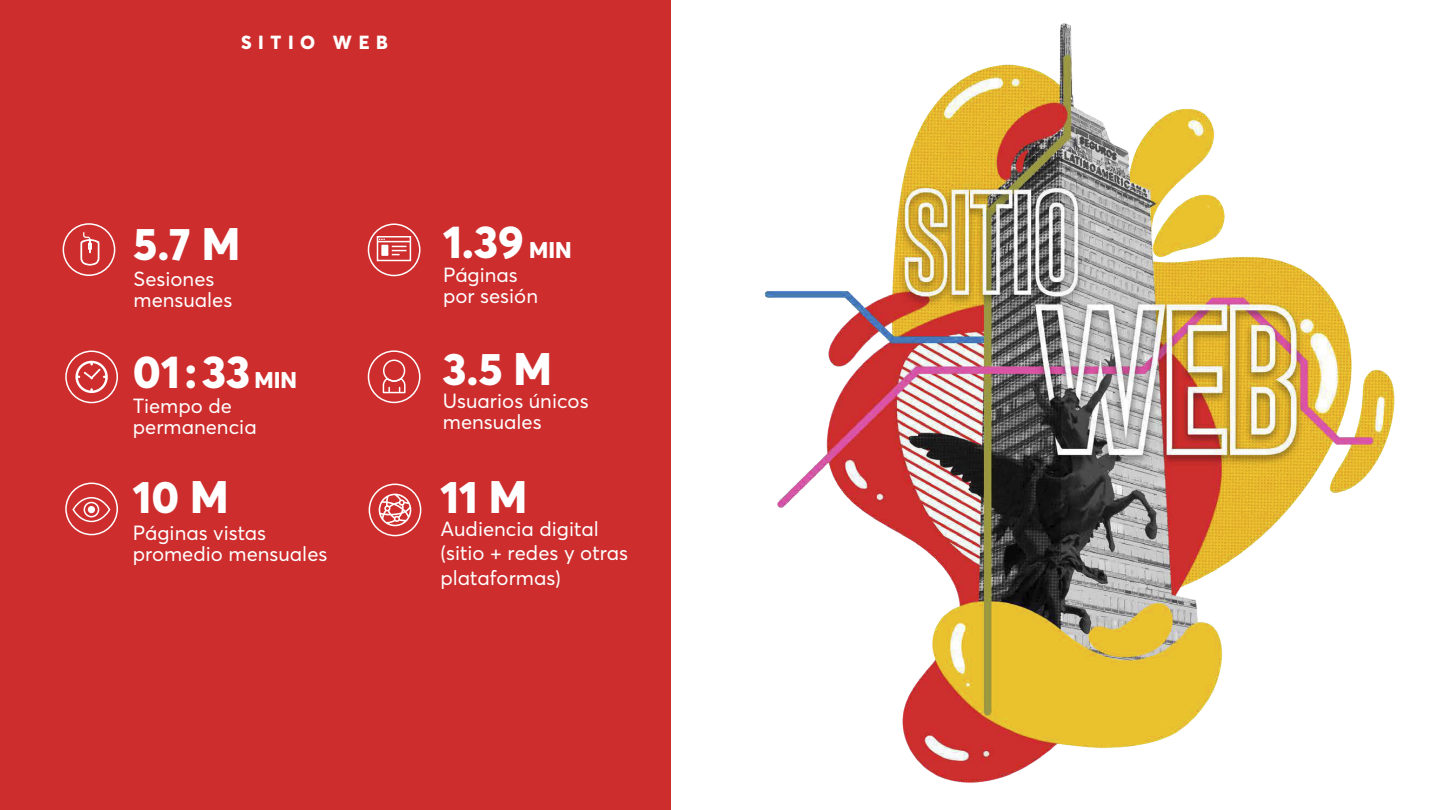
<style>
.page{position:relative;width:1440px;height:810px;background:#fff}
.page>*{position:absolute;margin:0;border:0;box-sizing:border-box;transform-origin:0 0}
.t1{font:800 45.6px "Averta Std";color:#fff}
.t2{font:800 45px "Averta Std";color:#fff}
.t3{font:20.25px/21px "Averta Std";color:#fff}
.t4{font:800 18.75px "Averta Std";letter-spacing:.35em;color:#fff}
.s1{font-size:22.5px}
</style>
<div class="page">
<div style="left:0;top:0;width:670px;height:810px;background:#cd2d2d"></div>
<div style="left:65px;top:351px;width:53px;height:52px;border:2px solid #fff;border-radius:50%"></div>
<svg style="left:75px;top:361px;width:33px;height:32px"></svg>
<div style="left:368px;top:350px;width:53px;height:53px;border:2px solid #fff;border-radius:50%"></div>
<svg style="left:382px;top:359px;width:24px;height:35px"></svg>
<img style="left:764px;top:23px;width:631px;height:760px">
<div style="left:63px;top:223px;width:52px;height:53px;border:2px solid #fff;border-radius:50%"></div>
<svg style="left:80px;top:232px;width:20px;height:34px"></svg>
<div style="left:368px;top:223px;width:53px;height:53px;border:2px solid #fff;border-radius:50%"></div>
<svg style="left:376px;top:236px;width:36px;height:26px"></svg>
<div style="left:65px;top:483px;width:53px;height:52px;border:2px solid #fff;border-radius:50%"></div>
<div style="left:73px;top:497px;width:37px;height:25px;border:2px solid #fff;border-radius:50%"></div>
<div style="left:84px;top:502px;width:15px;height:15px;border:2px solid #fff;border-radius:50%"></div>
<div style="left:88px;top:506px;width:7px;height:7px;background:#fff;border-radius:50%"></div>
<svg style="left:379px;top:494px;width:32px;height:32px"></svg>
<div style="left:369px;top:484px;width:52px;height:52px;border:2px solid #fff;border-radius:50%"></div>
<p class="t4" style="left:241px;top:31px;width:148px">SITIO WEB</p>
<h2 class="t2" style="left:134px;top:216px;width:108px">5.7 M</h2>
<h1 class="t1" style="left:443px;top:212px;width:130px">1.39 <span class="s1">MIN</span></h1>
<p class="t3" style="left:134px;top:268px;width:100px">Sesiones mensuales</p>
<p class="t3" style="left:443px;top:265px;width:97px">Páginas por sesión</p>
<h1 class="t1" style="left:133px;top:343px;width:166px">01:33 <span class="s1">MIN</span></h1>
<h2 class="t2" style="left:443px;top:340px;width:111px">3.5 M</h2>
<p class="t3" style="left:133px;top:395px;width:125px">Tiempo de permanencia</p>
<p class="t3" style="left:443px;top:390px;width:147px">Usuarios únicos mensuales</p>
<h2 class="t2" style="left:133px;top:469px;width:97px">10 M</h2>
<h2 class="t2" style="left:440px;top:469px;width:88px">11 M</h2>
<p class="t3" style="left:133px;top:522px;width:196px">Páginas vistas promedio mensuales</p>
<p class="t3" style="left:440px;top:517px;width:189px;line-height:24.3px">Audiencia digital (sitio + redes y otras plataformas)</p>
</div>
